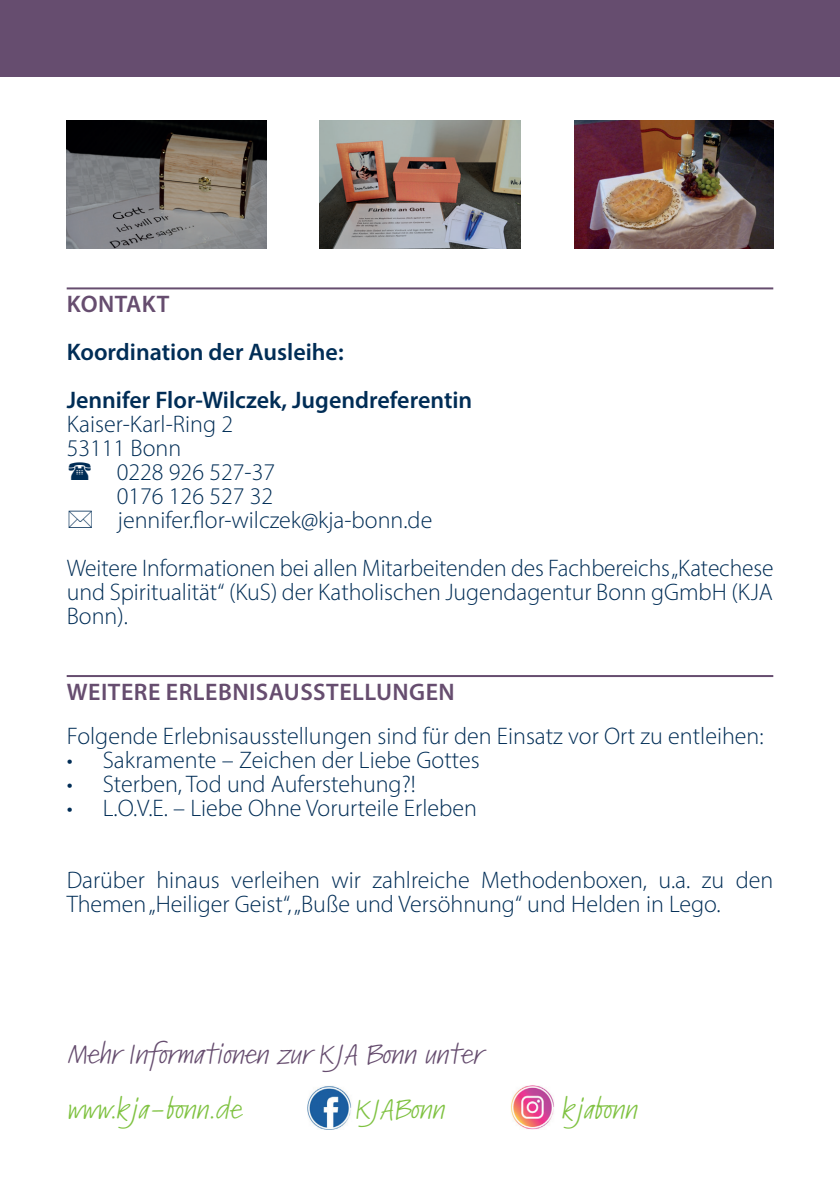
<style>
.page{position:relative;width:840px;height:1191px;background:#fff}
.page>*{position:absolute;margin:0;border:0;box-sizing:border-box;transform-origin:0 0}
.t1{font:semi-expanded 26px "Kremlin Pro";color:#664d6f}
.t2{font:semi-expanded 26px "Kremlin Pro";color:#7fc241}
.t3{font:300 24px/24px "Myriad Pro";color:#002d56}
.t4{font:600 24px/48px "Myriad Pro";color:#002d56}
.t5{font:600 24px "Myriad Pro";letter-spacing:.02em;color:#664d6f}
</style>
<div class="page">
<img style="left:67px;top:120px;width:199px;height:128px">
<img style="left:574px;top:120px;width:198px;height:128px">
<img style="left:320px;top:120px;width:199px;height:128px">
<hr style="left:67px;top:287px;width:705px;height:2px;background:#664d6f">
<hr style="left:67px;top:675px;width:705px;height:2px;background:#664d6f">
<img style="left:308px;top:1086px;width:44px;height:43px">
<img style="left:511px;top:1085px;width:43px;height:44px">
<div style="left:0;top:0;width:839px;height:77px;background:#664d6f"></div>
<p class="t5" style="left:67px;top:289px;width:104px">KONTAKT</p>
<p class="t4" style="left:67px;top:327px;width:407px">Koordination der Ausleihe:<br>Jennifer Flor-Wilczek, Jugendreferentin</p>
<p class="t3" style="left:67px;top:412px;width:168px">Kaiser-Karl-Ring 2<br>53111 Bonn</p>
<p class="t3" style="left:117px;top:460px;width:317px">0228 926 527-37<br>0176 126 527 32 jennifer.flor-wilczek@kja-bonn.de</p>
<p class="t3" style="left:67px;top:556px;width:708px;text-align:justify">Weitere Informationen bei allen Mitarbeitenden des Fachbereichs „Katechese und Spiritualität“ (KuS) der Katholischen Jugendagentur Bonn gGmbH (KJA Bonn).</p>
<p class="t5" style="left:67px;top:676px;width:389px">WEITERE ERLEBNISAUSSTELLUNGEN</p>
<p class="t3" style="left:67px;top:724px;width:697px">Folgende Erlebnisausstellungen sind für den Einsatz vor Ort zu entleihen:</p>
<p class="t3" style="left:67px;top:748px;width:414px">• Sakramente – Zeichen der Liebe Gottes</p>
<p class="t3" style="left:67px;top:772px;width:350px">• Sterben, Tod und Auferstehung?!</p>
<p class="t3" style="left:67px;top:796px;width:411px">• L.O.V.E. – Liebe Ohne Vorurteile Erleben</p>
<p class="t3" style="left:67px;top:868px;width:707px">Darüber hinaus verleihen wir zahlreiche Methodenboxen, u.a. zu den<br>Themen „Heiliger Geist“, „Buße und Versöhnung“ und Helden in Lego.</p>
<p class="t1" style="left:67px;top:1035px;width:417px">Mehr Informationen zur KJA Bonn unter</p>
<p class="t2" style="left:67px;top:1090px;width:176px">www.kja-bonn.de</p>
<p class="t2" style="left:355px;top:1090px;width:95px">KJABonn</p>
<p class="t2" style="left:561px;top:1090px;width:80px">kjabonn</p>
</div>
